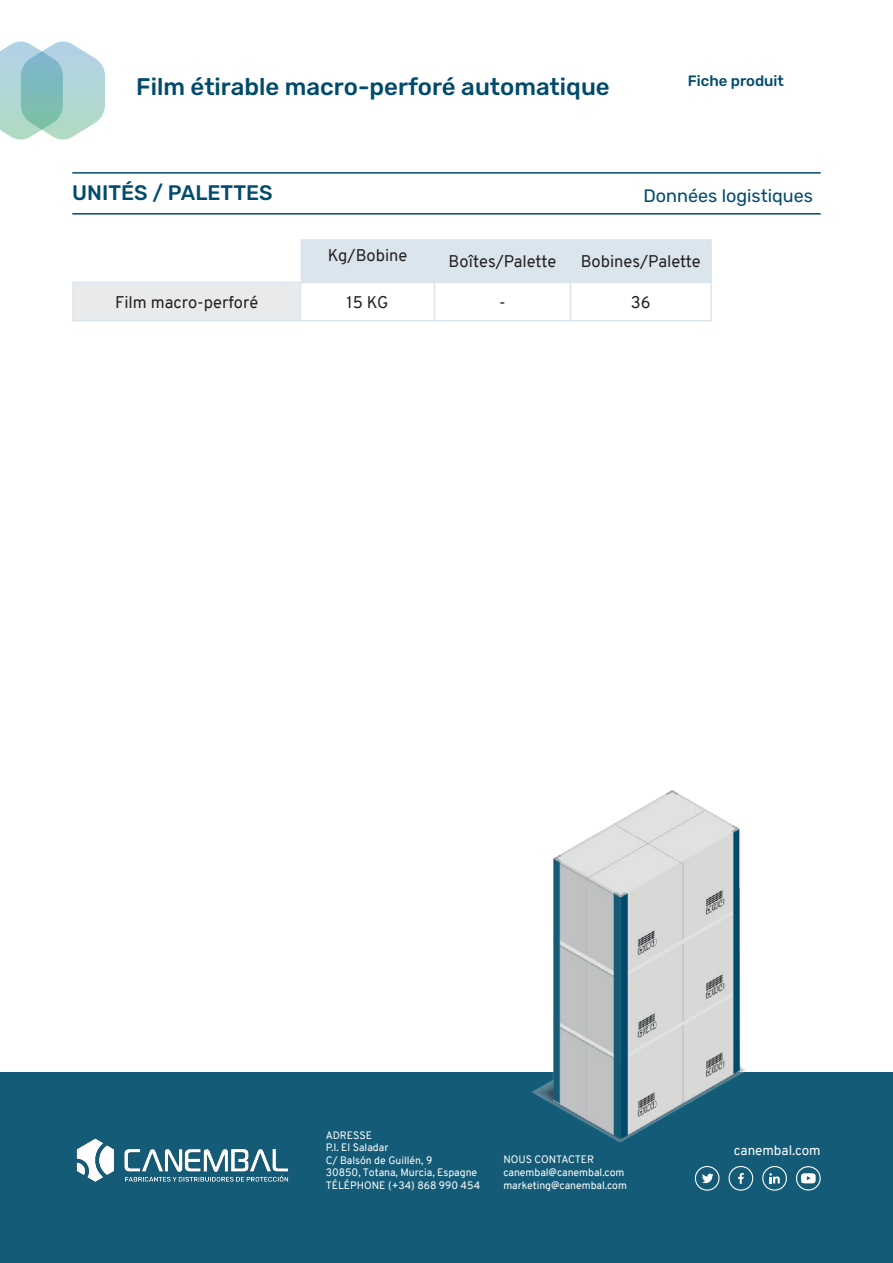
<style>
.page{position:relative;width:893px;height:1263px;background:#fff}
.page>*{position:absolute;margin:0;border:0;box-sizing:border-box;transform-origin:0 0}
.t1{font:500 27px "Rubik";color:#004b6c}
.Estilo_de_párrafo_1{font:500 24px "Rubik";color:#004b6c}
.Titular_2{font:500 21px "Rubik";color:#004b6c}
.t2{font:18px "Rubik";color:#004b6c}
.t3{font:16.5px "Overpass";color:#231f20}
.t4{font:15px "Rubik";color:#004b6c}
.t5{font:500 15px "Rubik";color:#004b6c}
.Texto_corrido{font:13.5px "Overpass";color:#fff}
.t6{font:10.5px/12.6px "Overpass";color:#fff}
</style>
<div class="page">
<svg style="left:0;top:41px;width:105px;height:99px"></svg>
<div style="left:0;top:1072px;width:893px;height:191px;background:#145b77"></div>
<hr style="left:72px;top:213px;width:749px;height:2px;background:#004b6c">
<hr style="left:72px;top:172px;width:749px;height:2px;background:#004b6c">
<img style="left:531px;top:790px;width:215px;height:352px">
<img style="left:76px;top:1138px;width:213px;height:44px">
<svg style="left:728px;top:1166px;width:26px;height:25px"></svg>
<svg style="left:694px;top:1166px;width:26px;height:25px"></svg>
<svg style="left:762px;top:1166px;width:25px;height:25px"></svg>
<svg style="left:796px;top:1166px;width:25px;height:24px"></svg>
<div style="left:301px;top:241px;width:409px;height:41px;background:#dbe5ed"></div>
<div style="left:73px;top:282px;width:228px;height:39px;background:#e9eaeb"></div>
<hr style="left:301px;top:239px;width:133px;height:2px;background:#dbe5ed">
<hr style="left:434px;top:239px;width:137px;height:2px;background:#dbe5ed">
<hr style="left:434px;top:241px;width:1px;height:41px;background:#dbe5ed">
<hr style="left:571px;top:239px;width:141px;height:2px;background:#dbe5ed">
<hr style="left:570px;top:241px;width:1px;height:41px;background:#dbe5ed">
<hr style="left:710px;top:241px;width:2px;height:41px;background:#dbe5ed">
<hr style="left:72px;top:282px;width:229px;height:1px;background:#dbe5ed">
<hr style="left:72px;top:283px;width:2px;height:37px;background:#dbe5ed">
<hr style="left:301px;top:282px;width:133px;height:1px;background:#dbe5ed">
<hr style="left:300px;top:283px;width:1px;height:37px;background:#dbe5ed">
<hr style="left:434px;top:282px;width:137px;height:1px;background:#dbe5ed">
<hr style="left:434px;top:283px;width:1px;height:37px;background:#dbe5ed">
<hr style="left:571px;top:282px;width:141px;height:1px;background:#dbe5ed">
<hr style="left:570px;top:283px;width:1px;height:37px;background:#dbe5ed">
<hr style="left:710px;top:283px;width:2px;height:37px;background:#dbe5ed">
<hr style="left:72px;top:320px;width:229px;height:1px;background:#dbe5ed">
<hr style="left:301px;top:320px;width:133px;height:1px;background:#dbe5ed">
<hr style="left:434px;top:320px;width:137px;height:1px;background:#dbe5ed">
<hr style="left:571px;top:320px;width:141px;height:1px;background:#dbe5ed">
<p class="t5" style="left:688px;top:73px;width:98px">Fiche produit</p>
<h1 class="t1" style="left:136px;top:73px;width:153px">Cantoneras</h1>
<h3 class="t4" style="left:690px;top:74px;width:128px">Fi a de producto</h3>
<p class="Estilo_de_párrafo_1" style="left:136px;top:74px;width:475px">Film étirable macro-perforé automatique</p>
<p class="Titular_2" style="left:72px;top:181px;width:202px">UNITÉS / PALETTES</p>
<p class="t2" style="left:643px;top:185px;width:171px">Données logistiques</p>
<p class="t3" style="left:328px;top:243px;width:81px">Kg/Bobine</p>
<p class="t3" style="left:449px;top:250px;width:109px">Boîtes/Palette</p>
<p class="t3" style="left:581px;top:250px;width:122px">Bobines/Palette</p>
<p class="t3" style="left:115px;top:290px;width:145px">Film macro-perforé</p>
<p class="t3" style="left:347px;top:290px;width:43px">15 KG</p>
<p class="t3" style="left:499px;top:290px;width:8px">-</p>
<p class="t3" style="left:631px;top:290px;width:21px">36</p>
<p class="t6" style="left:326px;top:1129px;width:48px">ADRESSE</p>
<p class="t6" style="left:326px;top:1141px;width:64px">P.I. El Saladar</p>
<p class="t6" style="left:326px;top:1154px;width:108px">C/ Balsón de Guillén, 9</p>
<p class="t6" style="left:326px;top:1166px;width:156px">30850, Totana, Murcia, Espagne<br>TÉLÉPHONE (+34) 868 990 454</p>
<p class="t6" style="left:503px;top:1153px;width:92px">NOUS CONTACTER</p>
<p class="t6" style="left:503px;top:1166px;width:123px">canembal@canembal.com</p>
<p class="t6" style="left:503px;top:1179px;width:125px">marketing@canembal.com</p>
<p class="Texto_corrido" style="left:734px;top:1140px;width:88px">canembal.com</p>
</div>
